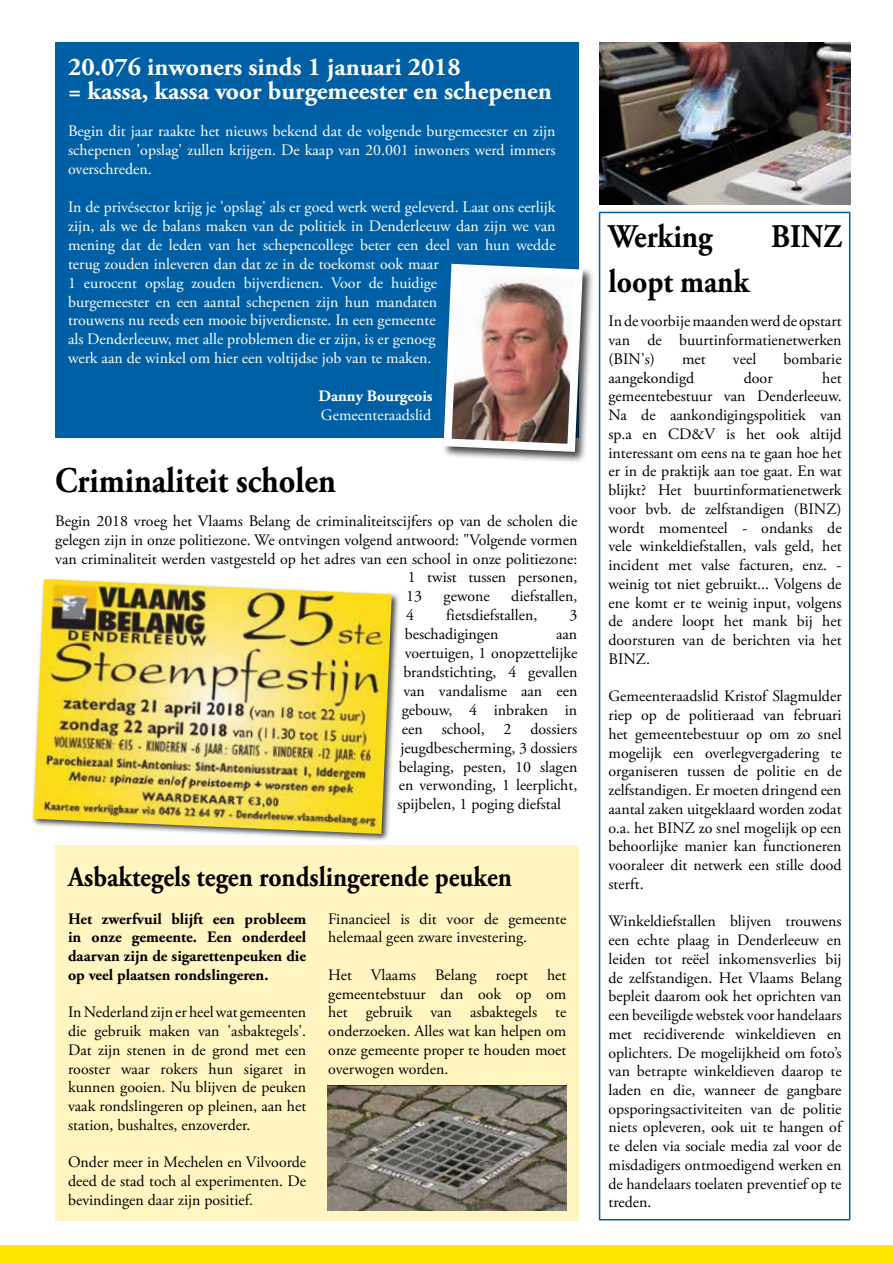
<style>
.page{position:relative;width:893px;height:1263px;background:#fff}
.page>*{position:absolute;margin:0;border:0;box-sizing:border-box;transform-origin:0 0}
.t1{font:700 36px "Adobe Garamond Pro";color:#000;scale:.9 1}
.t2{font:700 33px "Adobe Garamond Pro";color:#000;scale:.9 1}
.t3{font:700 28.5px "Adobe Garamond Pro";color:#000;scale:.9 1}
.t4{font:700 25.5px/24px "Adobe Garamond Pro";color:#fff}
.t5{font:15.9px/18.8px "Adobe Garamond Pro";color:#000;text-align:justify}
.t6{font:15.9px/18.9px "Adobe Garamond Pro";color:#fff;text-align:justify}
.t7{font:700 15.9px/18.8px "Adobe Garamond Pro";color:#000;text-align:justify}
.t8{font:700 15.9px "Adobe Garamond Pro";color:#fff}
</style>
<div class="page">
<div style="left:55px;top:43px;width:523px;height:395px;background:#0060a6"></div>
<div style="left:599px;top:212px;width:251px;height:1008px;border:2px solid #005baa"></div>
<div style="left:31px;top:577px;width:369px;height:265px;background:#000;opacity:.75"></div>
<img style="left:34px;top:579px;width:358px;height:255px">
<img style="left:600px;top:43px;width:250px;height:161px">
<div style="left:55px;top:845px;width:523px;height:375px;background:#fff5c0"></div>
<img style="left:327px;top:1085px;width:239px;height:126px">
<div style="left:442px;top:262px;width:152px;height:201px;background:#000;opacity:.75"></div>
<img style="left:442px;top:260px;width:145px;height:196px">
<div style="left:0;top:1246px;width:893px;height:17px;background:#ffe600"></div>
<h3 class="t4" style="left:68px;top:55px;width:485px">20.076 inwoners sinds 1 januari 2018<br>= kassa, kassa voor burgemeester en schepenen</h3>
<p class="t6" style="left:68px;top:122px;width:489px">Begin dit jaar raakte het nieuws bekend dat de volgende burgemeester en zijn schepenen 'opslag' zullen krijgen. De kaap van 20.001 inwoners werd immers overschreden.</p>
<p class="t6" style="left:68px;top:198px;width:489px;text-align:left">In de privésector krijg je 'opslag' als er goed werk werd geleverd. Laat ons eerlijk zijn, als we de balans maken van de politiek in Denderleeuw dan zijn we van mening dat de leden van het schepencollege beter een deel van hun wedde terug zouden inleveren dan dat ze in de toekomst ook maar<br>1 eurocent opslag zouden bijverdienen. Voor de huidige<br>burgemeester en een aantal schepenen zijn hun mandaten<br>trouwens nu reeds een mooie bijverdienste. In een gemeente<br>als Denderleeuw, met alle problemen die er zijn, is er genoeg<br>werk aan de winkel om hier een voltijdse job van te maken.</p>
<p class="t8" style="left:319px;top:387px;width:116px">Danny Bourgeois</p>
<p class="t6" style="left:321px;top:406px;width:112px">Gemeenteraadslid</p>
<h1 class="t1" style="left:55px;top:460px;width:313px">Criminaliteit scholen</h1>
<p class="t5" style="left:55px;top:512px;width:524px">Begin 2018 vroeg het Vlaams Belang de criminaliteitscijfers op van de scholen die</p>
<p class="t5" style="left:55px;top:531px;width:524px">gelegen zijn in onze politiezone. We ontvingen volgend antwoord: "Volgende vormen</p>
<p class="t5" style="left:55px;top:550px;width:523px">van criminaliteit werden vastgesteld op het adres van een school in onze politiezone:</p>
<p class="t5" style="left:408px;top:569px;width:171px">1 twist tussen personen,</p>
<p class="t5" style="left:406px;top:587px;width:17px">13</p>
<p class="t5" style="left:444px;top:587px;width:48px">gewone</p>
<p class="t5" style="left:511px;top:587px;width:68px">diefstallen,</p>
<p class="t5" style="left:406px;top:606px;width:9px">4</p>
<p class="t5" style="left:446px;top:606px;width:93px">fietsdiefstallen,</p>
<p class="t5" style="left:569px;top:606px;width:9px">3</p>
<p class="t5" style="left:405px;top:625px;width:95px">beschadigingen</p>
<p class="t5" style="left:556px;top:625px;width:23px">aan</p>
<p class="t5" style="left:405px;top:644px;width:174px">voertuigen, 1 onopzettelijke</p>
<p class="t5" style="left:403px;top:663px;width:176px">brandstichting, 4 gevallen</p>
<p class="t5" style="left:403px;top:682px;width:176px">van vandalisme aan een</p>
<p class="t5" style="left:402px;top:701px;width:177px">gebouw, 4 inbraken in</p>
<p class="t5" style="left:402px;top:720px;width:177px">een school, 2 dossiers</p>
<p class="t5" style="left:400px;top:739px;width:178px">jeugdbescherming, 3 dossiers</p>
<p class="t5" style="left:399px;top:758px;width:180px">belaging, pesten, 10 slagen</p>
<p class="t5" style="left:399px;top:776px;width:180px">en verwonding, 1 leerplicht,</p>
<p class="t5" style="left:397px;top:795px;width:165px">spijbelen, 1 poging diefstal</p>
<h3 class="t3" style="left:68px;top:860px;width:495px">Asbaktegels tegen rondslingerende peuken</h3>
<p class="t7" style="left:68px;top:909px;width:240px">Het zwerfvuil blijft een probleem in onze gemeente. Een onderdeel daarvan zijn de sigarettenpeuken die op veel plaatsen rondslingeren.</p>
<p class="t5" style="left:68px;top:1003px;width:240px">In Nederland zijn er heel wat gemeenten die gebruik maken van 'asbaktegels'.<br>Dat zijn stenen in de grond met een rooster waar rokers hun sigaret in kunnen gooien. Nu blijven de peuken vaak rondslingeren op pleinen, aan het station, bushaltes, enzoverder.</p>
<p class="t5" style="left:68px;top:1153px;width:240px">Onder meer in Mechelen en Vilvoorde deed de stad toch al experimenten. De bevindingen daar zijn positief.</p>
<p class="t5" style="left:328px;top:910px;width:240px">Financieel is dit voor de gemeente helemaal geen zware investering.</p>
<p class="t5" style="left:328px;top:966px;width:240px">Het Vlaams Belang roept het gemeentebstuur dan ook op om het gebruik van asbaktegels te onderzoeken. Alles wat kan helpen om onze gemeente proper te houden moet overwogen worden.</p>
<h2 class="t2" style="left:608px;top:217px;width:117px">Werking</h2>
<h2 class="t2" style="left:771px;top:217px;width:80px">BINZ</h2>
<h2 class="t2" style="left:608px;top:262px;width:158px">loopt mank</h2>
<p class="t5" style="left:608px;top:312px;width:235px">In de voorbije maanden werd de opstart van de buurtinformatienetwerken (BIN's)</p>
<p class="t5" style="left:682px;top:350px;width:25px">met</p>
<p class="t5" style="left:733px;top:350px;width:25px">veel</p>
<p class="t5" style="left:783px;top:350px;width:60px">bombarie</p>
<p class="t5" style="left:608px;top:369px;width:87px">aangekondigd</p>
<p class="t5" style="left:744px;top:369px;width:30px">door</p>
<p class="t5" style="left:608px;top:369px;width:235px;text-indent:214px">het gemeentebestuur van Denderleeuw.<br>Na de aankondigingspolitiek van sp.a en CD&amp;V is het ook altijd interessant om eens na te gaan hoe het er in de praktijk aan toe gaat. En wat blijkt? Het buurtinformatienetwerk voor bvb. de zelfstandigen (BINZ) wordt momenteel - ondanks de vele winkeldiefstallen, vals geld, het incident met valse facturen, enz. - weinig tot niet gebruikt... Volgens de ene komt er te weinig input, volgens de andere loopt het mank bij het doorsturen van de berichten via het BINZ.</p>
<p class="t5" style="left:608px;top:687px;width:235px">Gemeenteraadslid Kristof Slagmulder riep op de politieraad van februari het gemeentebestuur op om zo snel mogelijk een overlegvergadering te organiseren tussen de politie en de zelfstandigen. Er moeten dringend een aantal zaken uitgeklaard worden zodat o.a. het BINZ zo snel mogelijk op een behoorlijke manier kan functioneren vooraleer dit netwerk een stille dood sterft.</p>
<p class="t5" style="left:608px;top:912px;width:235px">Winkeldiefstallen blijven trouwens een echte plaag in Denderleeuw en leiden tot reëel inkomensverlies bij de zelfstandigen. Het Vlaams Belang bepleit daarom ook het oprichten van een beveiligde webstek voor handelaars met recidiverende winkeldieven en oplichters. De mogelijkheid om foto’s van betrapte winkeldieven daarop te laden en die, wanneer de gangbare opsporingsactiviteiten van de politie niets opleveren, ook uit te hangen of te delen via sociale media zal voor de misdadigers ontmoedigend werken en de handelaars toelaten preventief op te treden.</p>
</div>
